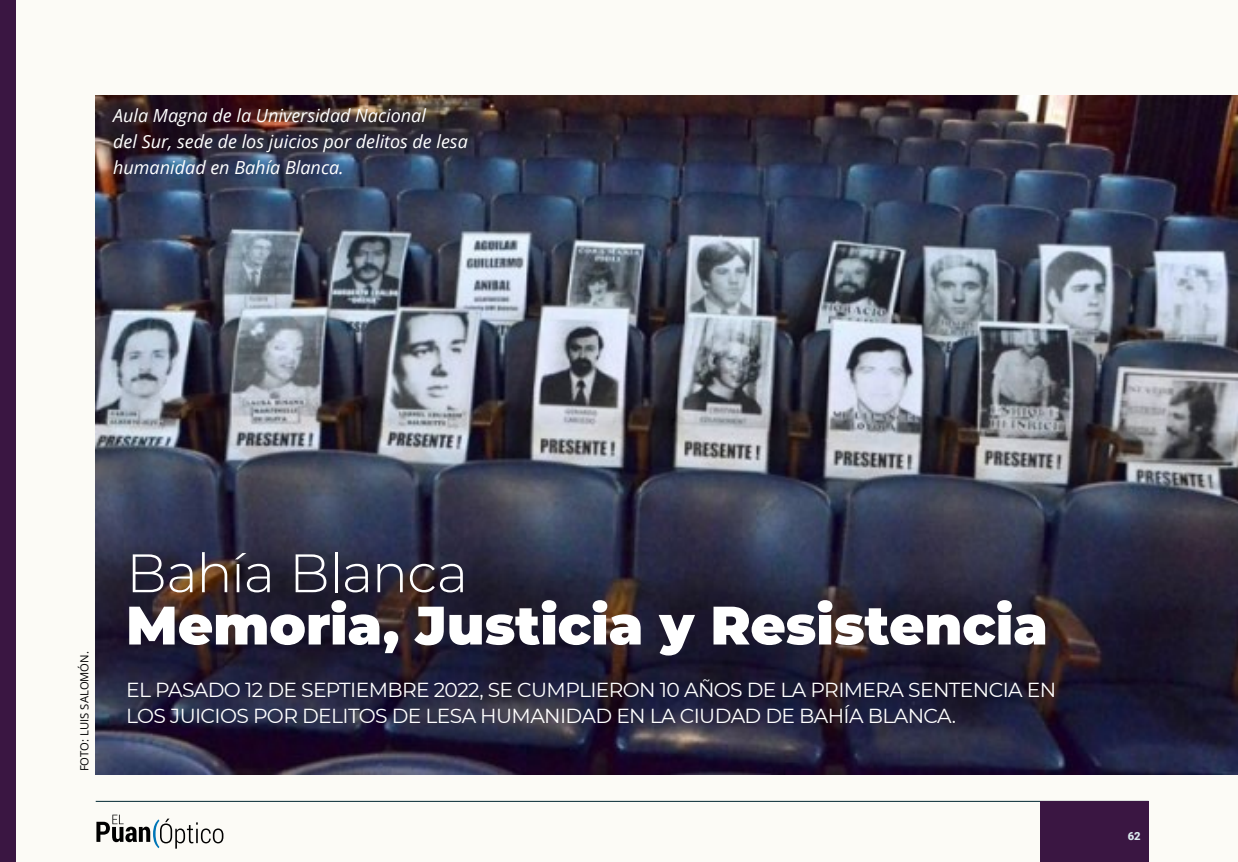
<style>
.page{position:relative;width:1238px;height:862px;background:#fff}
.page>*{position:absolute;margin:0;border:0;box-sizing:border-box;transform-origin:0 0}
.t1{font:900 54px "Montserrat";color:#fff}
.t2{font:300 54px "Montserrat";letter-spacing:-.025em;color:#fff}
.t3{font:20.25px/26.1px "Montserrat";letter-spacing:-.03em;color:#fff}
.t4{font:italic 18px/26.1px "Open Sans";color:#fff}
.t5{font:11.25px "Open Sans";color:#000}
.t6{font:900 11.25px "Roboto";color:#dbe9ee}
</style>
<div class="page">
<div style="left:0;top:0;width:1237px;height:861px;background:#fcfbf6"></div>
<hr style="left:96px;top:800px;width:1052px;height:1px;background:#002732">
<svg style="left:96px;top:814px;width:127px;height:34px"></svg>
<div style="left:0;top:0;width:16px;height:861px;background:#3a1642"></div>
<div style="left:1039px;top:800px;width:109px;height:61px;background:#3a1642"></div>
<img style="left:96px;top:96px;width:1141px;height:678px">
<p class="t4" style="left:113px;top:102px;width:356px">Aula Magna de la Universidad Nacional<br>del Sur, sede de los juicios por delitos de lesa humanidad en Bahía Blanca.</p>
<p class="t5" style="left:77px;top:771px;width:122px;rotate:-90deg">FOTO: LUIS SALOMÓN.</p>
<h1 class="t2" style="left:126px;top:536px;width:343px">Bahía Blanca</h1>
<h1 class="t1" style="left:126px;top:584px;width:923px">Memoria, Justicia y Resistencia</h1>
<p class="t3" style="left:126px;top:675px;width:931px">EL PASADO 12 DE SEPTIEMBRE 2022, SE CUMPLIERON 10 AÑOS DE LA PRIMERA SENTENCIA EN<br>LOS JUICIOS POR DELITOS DE LESA HUMANIDAD EN LA CIUDAD DE BAHÍA BLANCA.</p>
<p class="t6" style="left:1127px;top:827px;width:14px">62</p>
</div>
